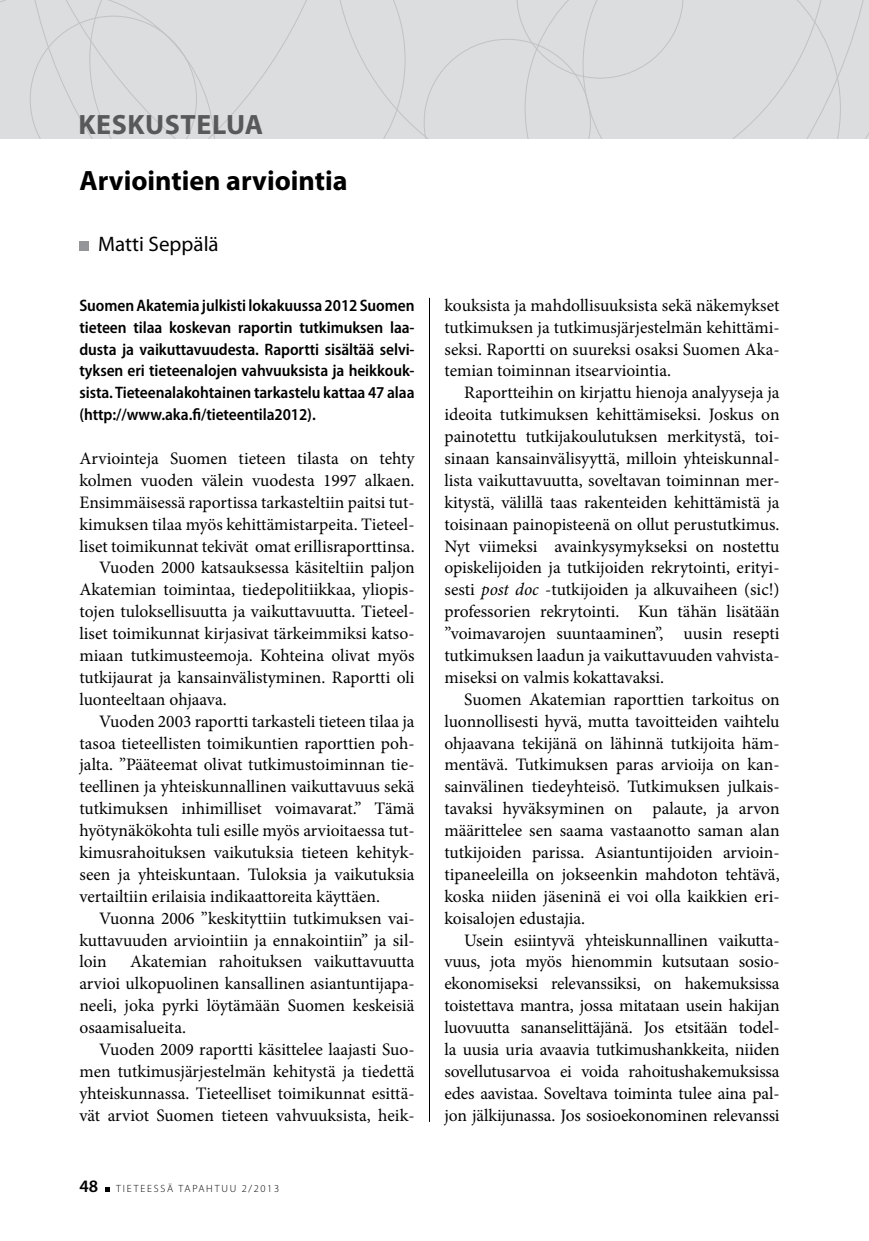
<style>
.page{position:relative;width:869px;height:1241px;background:#fff}
.page>*{position:absolute;margin:0;border:0;box-sizing:border-box;transform-origin:0 0}
.t1{font:700 28px "Myriad Pro";color:#000}
.t2{font:700 28px "Myriad Pro";letter-spacing:.02em;color:#58595b}
.t3{font:21px "Myriad Pro";color:#000}
.t4{font:17.5px/21.9px "Minion Pro";color:#000;text-align:justify}
.t5{font:600 17.5px "Myriad Pro";color:#000}
.t6{font:600 semi-condensed 16.62px/21.9px "Myriad Pro";letter-spacing:-.005em;color:#000;text-align:justify}
.t7{font:300 10.5px "Myriad Pro";letter-spacing:.17em;color:#000}
.s1{font-style:italic}
</style>
<div class="page">
<svg style="left:105px;top:1187px;width:5px;height:4px"></svg>
<hr style="left:429px;top:298px;width:1px;height:823px;background:#000">
<div style="left:79px;top:241px;width:10px;height:10px;background:#939598"></div>
<div style="left:405px;top:0;width:18px;height:139px;background:#dcddde"></div>
<div style="left:423px;top:0;width:445px;height:139px;background:#dcddde"></div>
<div style="left:0;top:0;width:89px;height:139px;background:#dcddde"></div>
<div style="left:89px;top:0;width:316px;height:139px;background:#dcddde"></div>
<h1 class="t2" style="left:78px;top:106px;width:183px">keskustelua</h1>
<h1 class="t1" style="left:79px;top:162px;width:269px">Arviointien arviointia</h1>
<p class="t3" style="left:98px;top:231px;width:122px">Matti Seppälä</p>
<p class="t6" style="left:79px;top:294px;width:336px">Suomen Akatemia julkisti lokakuussa 2012 Suomen tieteen tilaa koskevan raportin tutkimuksen laa&shy;dusta ja vaikuttavuudesta. Raportti sisältää selvi&shy;tyksen eri tieteenalojen vahvuuksista ja heikkouk&shy;sista. Tieteenalakohtainen tarkastelu kattaa 47 alaa (http://www.aka.fi/tieteentila2012).</p>
<p class="t4" style="left:79px;top:447px;width:336px">Arviointeja Suomen tieteen tilasta on tehty</p>
<p class="t4" style="left:79px;top:469px;width:336px">kolmen vuoden välein vuodesta 1997 alkaen.</p>
<p class="t4" style="left:79px;top:491px;width:336px">Ensimmäisessä raportissa tarkasteltiin paitsi tut-</p>
<p class="t4" style="left:79px;top:513px;width:336px">kimuksen tilaa myös kehittämistarpeita. Tieteel-</p>
<p class="t4" style="left:79px;top:535px;width:336px">liset toimikunnat tekivät omat erillisraporttinsa.</p>
<p class="t4" style="left:99px;top:557px;width:317px">Vuoden 2000 katsauksessa käsiteltiin paljon</p>
<p class="t4" style="left:79px;top:578px;width:336px">Akatemian toimintaa, tiedepolitiikkaa, yliopis-</p>
<p class="t4" style="left:79px;top:600px;width:336px">tojen tuloksellisuutta ja vaikuttavuutta. Tieteel-</p>
<p class="t4" style="left:79px;top:622px;width:336px">liset toimikunnat kirjasivat tärkeimmiksi katso-</p>
<p class="t4" style="left:79px;top:644px;width:336px">miaan tutkimusteemoja. Kohteina olivat myös</p>
<p class="t4" style="left:79px;top:666px;width:336px">tutkijaurat ja kansainvälistyminen. Raportti oli</p>
<p class="t4" style="left:79px;top:688px;width:149px">luonteeltaan ohjaava.</p>
<p class="t4" style="left:99px;top:710px;width:317px">Vuoden 2003 raportti tarkasteli tieteen tilaa ja</p>
<p class="t4" style="left:79px;top:732px;width:336px">tasoa tieteellisten toimikuntien raporttien poh-</p>
<p class="t4" style="left:79px;top:753px;width:336px">jalta. ”Pääteemat olivat tutkimustoiminnan tie-</p>
<p class="t4" style="left:79px;top:775px;width:336px">teellinen ja yhteiskunnallinen vaikuttavuus sekä</p>
<p class="t4" style="left:79px;top:797px;width:336px">tutkimuksen inhimilliset voimavarat.” Tämä</p>
<p class="t4" style="left:79px;top:819px;width:336px">hyötynäkökohta tuli esille myös arvioitaessa tut-</p>
<p class="t4" style="left:79px;top:841px;width:336px">kimusrahoituksen vaikutuksia tieteen kehityk-</p>
<p class="t4" style="left:79px;top:863px;width:336px">seen ja yhteiskuntaan. Tuloksia ja vaikutuksia</p>
<p class="t4" style="left:79px;top:885px;width:302px">vertailtiin erilaisia indikaattoreita käyttäen.</p>
<p class="t4" style="left:99px;top:907px;width:316px">Vuonna 2006 ”keskityttiin tutkimuksen vai-</p>
<p class="t4" style="left:79px;top:928px;width:336px">kuttavuuden arviointiin ja ennakointiin” ja sil-</p>
<p class="t4" style="left:79px;top:950px;width:29px">loin</p>
<p class="t4" style="left:79px;top:950px;width:336px;text-indent:51px">Akatemian rahoituksen vaikuttavuutta arvioi ulkopuolinen kansallinen asiantuntijapa&shy;neeli, joka pyrki löytämään Suomen keskeisiä osaamisalueita.</p>
<p class="t4" style="left:79px;top:1038px;width:336px;text-indent:20px">Vuoden 2009 raportti käsittelee laajasti Suo&shy;men tutkimusjärjestelmän kehitystä ja tiedettä yhteiskunnassa. Tieteelliset toimikunnat esittä&shy;vät arviot Suomen tieteen vahvuuksista, heik-</p>
<p class="t5" style="left:79px;top:1174px;width:20px">48</p>
<p class="t7" style="left:116px;top:1181px;width:164px">TIETEESSÄ TAPAHTUU 2/2013</p>
<p class="t4" style="left:444px;top:294px;width:336px">kouksista ja mahdollisuuksista sekä näkemykset tutkimuksen ja tutkimusjärjestelmän kehittämi&shy;seksi. Raportti on suureksi osaksi Suomen Aka&shy;temian toiminnan itsearviointia.</p>
<p class="t4" style="left:444px;top:382px;width:336px;text-indent:20px">Raportteihin on kirjattu hienoja analyyseja ja ideoita tutkimuksen kehittämiseksi. Joskus on painotettu tutkijakoulutuksen merkitystä, toi&shy;sinaan kansainvälisyyttä, milloin yhteiskunnal&shy;lista vaikuttavuutta, soveltavan toiminnan mer&shy;kitystä, välillä taas rakenteiden kehittämistä ja toisinaan painopisteenä on ollut perustutkimus.<br>Nyt viimeksi avainkysymykseksi on nostettu opiskelijoiden ja tutkijoiden rekrytointi, erityi&shy;sesti <span class="s1">post doc</span> -tutkijoiden ja alkuvaiheen (sic!) professorien rekrytointi. Kun tähän lisätään ”voimavarojen suuntaaminen”, uusin resepti tutkimuksen laadun ja vaikuttavuuden vahvista&shy;miseksi on valmis kokattavaksi.</p>
<p class="t4" style="left:444px;top:688px;width:336px;text-indent:20px">Suomen Akatemian raporttien tarkoitus on luonnollisesti hyvä, mutta tavoitteiden vaihtelu ohjaavana tekijänä on lähinnä tutkijoita häm&shy;mentävä. Tutkimuksen paras arvioija on kan&shy;sainvälinen tiedeyhteisö. Tutkimuksen julkais&shy;tavaksi hyväksyminen on palaute, ja arvon määrittelee sen saama vastaanotto saman alan tutkijoiden parissa. Asiantuntijoiden arvioin&shy;tipaneeleilla on jokseenkin mahdoton tehtävä, koska niiden jäseninä ei voi olla kaikkien eri&shy;koisalojen edustajia.</p>
<p class="t4" style="left:444px;top:928px;width:336px;text-indent:20px">Usein esiintyvä yhteiskunnallinen vaikutta&shy;vuus, jota myös hienommin kutsutaan sosio&shy;ekonomiseksi relevanssiksi, on hakemuksissa toistettava mantra, jossa mitataan usein hakijan luovuutta sananselittäjänä. Jos etsitään todel&shy;la uusia uria avaavia tutkimushankkeita, niiden sovellutusarvoa ei voida rahoitushakemuksissa edes aavistaa. Soveltava toiminta tulee aina pal&shy;jon jälkijunassa. Jos sosioekonominen relevanssi</p>
</div>
